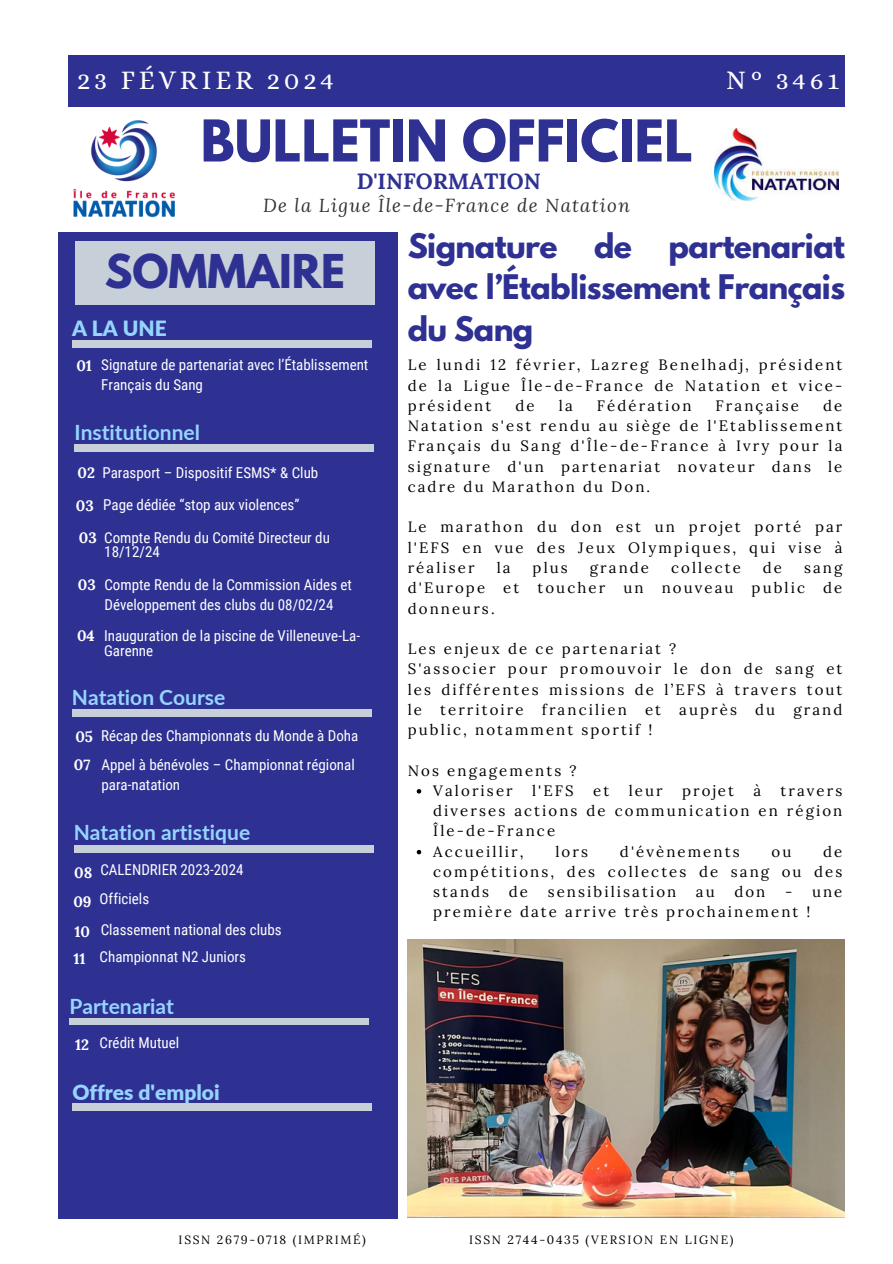
<style>
.page{position:relative;width:893px;height:1264px;background:#fff}
.page>*{position:absolute;margin:0;border:0;box-sizing:border-box;transform-origin:0 0}
.t1{font:700 51px "League Spartan";color:#2e3192}
.t2{font:700 41.25px "League Spartan";color:#2e3192}
.t3{font:700 30px/41.7px "League Spartan";letter-spacing:-.02em;color:#2e3192;text-align:justify}
.t4{font:27px "Alice";letter-spacing:.14em;color:#fff}
.t5{font:700 22.05px "Lora";color:#2e3192}
.t6{font:700 21px "Lato";color:#96d5ff}
.t7{font:900 21px "Lato";color:#96d5ff}
.t8{font:italic 18.6px "Lora";letter-spacing:.07em;color:#343033}
.t9{font:15px/20.2px "Lora";letter-spacing:.14em;color:#000;text-align:justify}
.t10{font:15px/20.2px "Roboto Condensed";color:#fff}
.t11{font:700 15px "Lora";color:#fff}
.t12{font:12px "Lora";letter-spacing:.14em;color:#000}
</style>
<div class="page">
<div style="left:68px;top:56px;width:776px;height:50px;background:#2e3192"></div>
<img style="left:714px;top:129px;width:124px;height:72px">
<div style="left:58px;top:233px;width:339px;height:985px;background:#2e3192"></div>
<div style="left:75px;top:241px;width:300px;height:64px;background:#c7d0d8"></div>
<div style="left:72px;top:340px;width:299px;height:7px;background:#c7d0d8"></div>
<div style="left:72px;top:1103px;width:300px;height:7px;background:#c7d0d8"></div>
<img style="left:73px;top:120px;width:102px;height:98px">
<div style="left:74px;top:444px;width:300px;height:7px;background:#c7d0d8"></div>
<div style="left:72px;top:709px;width:299px;height:7px;background:#c7d0d8"></div>
<div style="left:69px;top:1018px;width:300px;height:6px;background:#c7d0d8"></div>
<div style="left:74px;top:845px;width:299px;height:7px;background:#c7d0d8"></div>
<img style="left:407px;top:939px;width:437px;height:278px">
<svg style="left:416px;top:789px;width:5px;height:4px"></svg>
<svg style="left:416px;top:849px;width:5px;height:5px"></svg>
<p class="t4" style="left:77px;top:65px;width:258px">23 FÉVRIER 2024</p>
<p class="t4" style="left:726px;top:65px;width:114px">N° 3461</p>
<p class="t1" style="left:200px;top:116px;width:493px">BULLETIN OFFICIEL</p>
<p class="t8" style="left:263px;top:193px;width:368px">De la Ligue Île-de-France de Natation</p>
<p class="t5" style="left:357px;top:167px;width:186px">D'INFORMATION</p>
<h4 class="t2" style="left:105px;top:251px;width:242px">SOMMAIRE</h4>
<h4 class="t7" style="left:72px;top:315px;width:96px">A LA UNE</h4>
<p class="t11" style="left:76px;top:356px;width:17px">01</p>
<p class="t10" style="left:101px;top:355px;width:268px">Signature de partenariat avec l’Établissement<br>Français du Sang</p>
<p class="t6" style="left:74px;top:419px;width:127px">Institutionnel</p>
<p class="t11" style="left:78px;top:463px;width:19px">02</p>
<p class="t10" style="left:102px;top:463px;width:217px">Parasport – Dispositif ESMS* &amp; Club</p>
<p class="t11" style="left:76px;top:496px;width:19px">03</p>
<p class="t10" style="left:103px;top:494px;width:198px">Page dédiée “stop aux violences”</p>
<p class="t10" style="left:104px;top:530px;width:227px;line-height:14.7px">Compte Rendu du Comité Directeur du<br>18/12/24</p>
<p class="t11" style="left:79px;top:527px;width:19px">03</p>
<p class="t11" style="left:78px;top:575px;width:19px">03</p>
<p class="t10" style="left:104px;top:574px;width:249px">Compte Rendu de la Commission Aides et<br>Développement des clubs du 08/02/24</p>
<p class="t11" style="left:77px;top:626px;width:19px">04</p>
<p class="t10" style="left:104px;top:628px;width:257px;line-height:14.7px">Inauguration de la piscine de Villeneuve-La-<br>Garenne</p>
<h6 class="t6" style="left:72px;top:684px;width:155px">Natation Course</h6>
<p class="t11" style="left:75px;top:726px;width:19px">05</p>
<p class="t10" style="left:101px;top:725px;width:258px">Récap des Championnats du Monde à Doha</p>
<h6 class="t11" style="left:74px;top:754px;width:18px">07</h6>
<p class="t10" style="left:101px;top:754px;width:255px">Appel à bénévoles – Championnat régional para-natation</p>
<p class="t6" style="left:74px;top:819px;width:178px">Natation artistique</p>
<h6 class="t11" style="left:74px;top:862px;width:20px">08</h6>
<p class="t10" style="left:100px;top:859px;width:145px">CALENDRIER 2023-2024</p>
<p class="t11" style="left:73px;top:891px;width:20px">09</p>
<h6 class="t10" style="left:100px;top:889px;width:51px">Officiels</h6>
<p class="t11" style="left:74px;top:922px;width:17px">10</p>
<h3 class="t10" style="left:101px;top:919px;width:182px">Classement national des clubs</h3>
<p class="t11" style="left:73px;top:949px;width:14px">11</p>
<p class="t10" style="left:100px;top:946px;width:148px">Championnat N2 Juniors</p>
<p class="t6" style="left:69px;top:993px;width:106px">Partenariat</p>
<p class="t11" style="left:75px;top:1035px;width:16px">12</p>
<p class="t10" style="left:100px;top:1032px;width:81px">Crédit Mutuel</p>
<h6 class="t7" style="left:72px;top:1078px;width:149px">Offres d'emploi</h6>
<p class="t3" style="left:407px;top:229px;width:439px">Signature de partenariat avec l’Établissement Français du Sang</p>
<h5 class="t9" style="left:407px;top:355px;width:436px">Le lundi 12 février, Lazreg Benelhadj, président de la Ligue Île-de-France de Natation et vice&shy;président</h5>
<h5 class="t9" style="left:515px;top:395px;width:21px">de</h5>
<h5 class="t9" style="left:559px;top:395px;width:15px">la</h5>
<h5 class="t9" style="left:597px;top:395px;width:96px">Fédération</h5>
<h5 class="t9" style="left:715px;top:395px;width:85px">Française</h5>
<h5 class="t9" style="left:407px;top:395px;width:436px;text-indent:415px">de Natation s'est rendu au siège de l'Etablissement Français du Sang d'Île-de-France à Ivry pour la signature d'un partenariat novateur dans le cadre du Marathon du Don.</h5>
<p class="t9" style="left:407px;top:517px;width:436px">Le marathon du don est un projet porté par l'EFS en vue des Jeux Olympiques, qui vise à réaliser</p>
<p class="t9" style="left:496px;top:557px;width:15px">la</p>
<p class="t9" style="left:532px;top:557px;width:37px">plus</p>
<p class="t9" style="left:589px;top:557px;width:61px">grande</p>
<p class="t9" style="left:671px;top:557px;width:71px">collecte</p>
<p class="t9" style="left:762px;top:557px;width:21px">de</p>
<p class="t9" style="left:407px;top:557px;width:436px;text-indent:396px">sang d'Europe et toucher un nouveau public de donneurs.</p>
<p class="t9" style="left:407px;top:638px;width:270px">Les enjeux de ce partenariat ?</p>
<h2 class="t9" style="left:407px;top:658px;width:436px">S'associer pour promouvoir le don de sang et les différentes missions de l’EFS à travers tout le territoire francilien et auprès du grand public, notamment sportif !</h2>
<p class="t9" style="left:407px;top:760px;width:170px">Nos engagements ?</p>
<p class="t9" style="left:433px;top:780px;width:81px">Valoriser</p>
<p class="t9" style="left:532px;top:780px;width:43px">l'EFS</p>
<p class="t9" style="left:593px;top:780px;width:18px">et</p>
<p class="t9" style="left:628px;top:780px;width:35px">leur</p>
<p class="t9" style="left:682px;top:780px;width:53px">projet</p>
<p class="t9" style="left:753px;top:780px;width:9px">à</p>
<p class="t9" style="left:433px;top:780px;width:410px;text-indent:347px">travers diverses actions de communication en région Île-de-France</p>
<p class="t9" style="left:433px;top:841px;width:92px">Accueillir,</p>
<p class="t9" style="left:555px;top:841px;width:34px">lors</p>
<p class="t9" style="left:620px;top:841px;width:121px">d'évènements</p>
<p class="t9" style="left:771px;top:841px;width:21px">ou</p>
<p class="t9" style="left:433px;top:841px;width:410px;text-indent:390px">de compétitions, des collectes de sang ou des stands</p>
<p class="t9" style="left:509px;top:881px;width:21px">de</p>
<p class="t9" style="left:547px;top:881px;width:130px">sensibilisation</p>
<p class="t9" style="left:696px;top:881px;width:20px">au</p>
<p class="t9" style="left:734px;top:881px;width:33px">don</p>
<p class="t9" style="left:433px;top:881px;width:410px;text-indent:352px">- une première date arrive très prochainement !</p>
<p class="t12" style="left:179px;top:1232px;width:189px">ISSN 2679-0718 (IMPRIMÉ)</p>
<p class="t12" style="left:469px;top:1232px;width:266px">ISSN 2744-0435 (VERSION EN LIGNE)</p>
</div>
